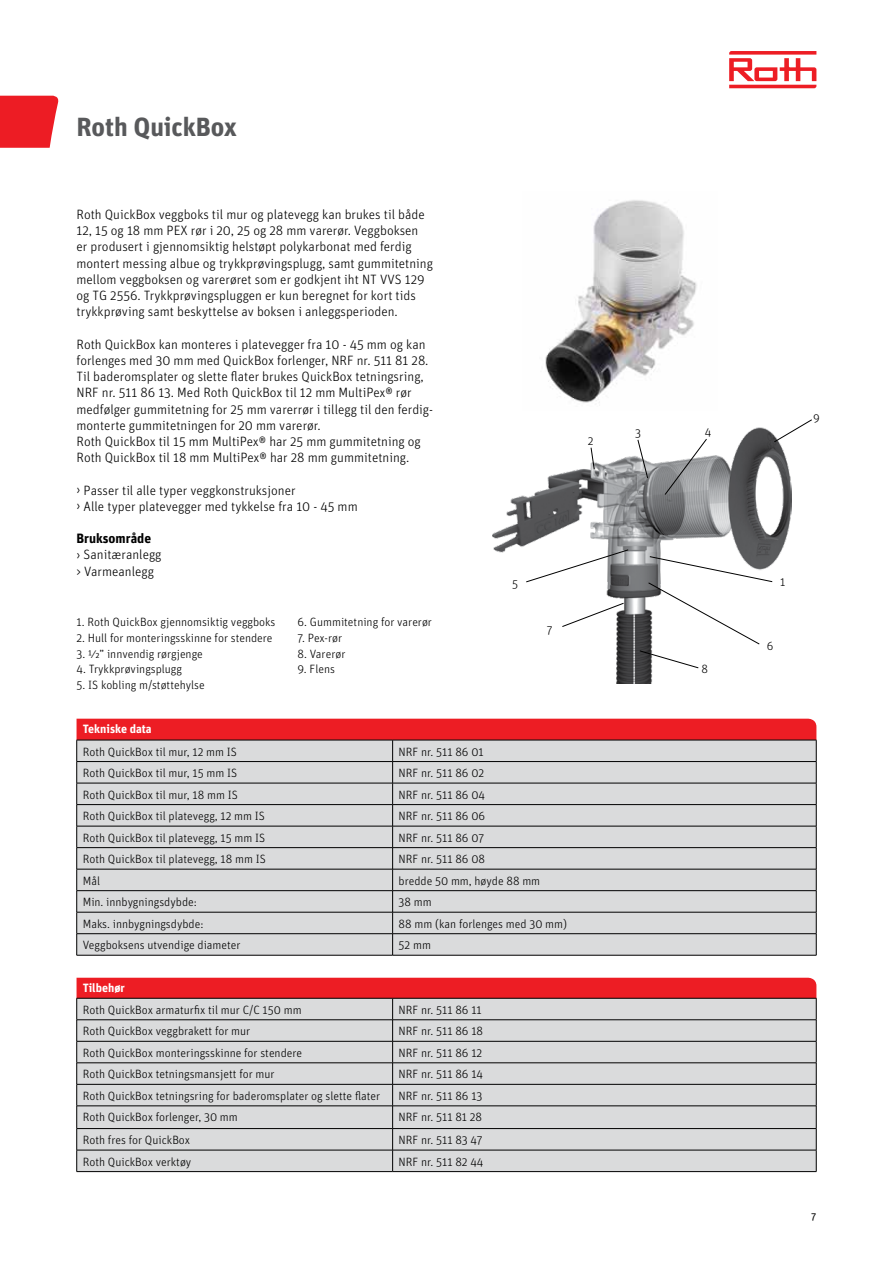
<style>
.page{position:relative;width:893px;height:1263px;background:#fff}
.page>*{position:absolute;margin:0;border:0;box-sizing:border-box;transform-origin:0 0}
.t1{font:700 26.25px "Unit OT";letter-spacing:-.005em;color:#58595b}
.t2{font:300 13.5px/16.2px "Unit OT";color:#000}
.t3{font:700 13.5px "Unit OT";color:#000}
.t4{font:300 12px "Unit OT";color:#000}
.t5{font:700 12px "Unit OT";color:#fff}
.t6{font:10.5px "Unit OT";color:#000}
</style>
<div class="page">
<svg style="left:729px;top:51px;width:87px;height:37px"></svg>
<svg style="left:0;top:96px;width:59px;height:52px;background:#ee2f37"></svg>
<svg style="left:76px;top:719px;width:741px;height:236px;background:#d6c4c6"></svg>
<svg style="left:76px;top:978px;width:741px;height:193px;background:#d7c1c3"></svg>
<hr style="left:77px;top:783px;width:316px;height:1px;background:#000">
<hr style="left:393px;top:783px;width:423px;height:1px;background:#000">
<hr style="left:77px;top:804px;width:316px;height:1px;background:#000">
<hr style="left:393px;top:804px;width:423px;height:1px;background:#000">
<hr style="left:77px;top:826px;width:316px;height:1px;background:#000">
<hr style="left:393px;top:826px;width:423px;height:1px;background:#000">
<hr style="left:77px;top:847px;width:316px;height:1px;background:#000">
<hr style="left:393px;top:847px;width:423px;height:1px;background:#000">
<hr style="left:77px;top:869px;width:316px;height:1px;background:#000">
<hr style="left:393px;top:869px;width:423px;height:1px;background:#000">
<hr style="left:77px;top:890px;width:316px;height:1px;background:#000">
<hr style="left:393px;top:890px;width:423px;height:1px;background:#000">
<hr style="left:77px;top:912px;width:316px;height:1px;background:#000">
<hr style="left:393px;top:912px;width:423px;height:1px;background:#000">
<hr style="left:77px;top:933px;width:316px;height:1px;background:#000">
<hr style="left:393px;top:933px;width:423px;height:1px;background:#000">
<hr style="left:77px;top:955px;width:316px;height:1px;background:#000">
<hr style="left:393px;top:955px;width:423px;height:1px;background:#000">
<hr style="left:77px;top:1041px;width:316px;height:1px;background:#000">
<hr style="left:393px;top:1041px;width:423px;height:1px;background:#000">
<hr style="left:77px;top:1062px;width:316px;height:1px;background:#000">
<hr style="left:393px;top:1062px;width:423px;height:1px;background:#000">
<hr style="left:77px;top:1084px;width:316px;height:1px;background:#000">
<hr style="left:393px;top:1084px;width:423px;height:1px;background:#000">
<hr style="left:77px;top:1105px;width:316px;height:1px;background:#000">
<hr style="left:393px;top:1105px;width:423px;height:1px;background:#000">
<hr style="left:77px;top:1128px;width:316px;height:1px;background:#000">
<hr style="left:393px;top:1128px;width:423px;height:1px;background:#000">
<hr style="left:77px;top:1150px;width:316px;height:1px;background:#000">
<hr style="left:393px;top:1150px;width:423px;height:1px;background:#000">
<hr style="left:77px;top:1171px;width:316px;height:1px;background:#000">
<hr style="left:393px;top:1171px;width:423px;height:1px;background:#000">
<img style="left:545px;top:200px;width:152px;height:203px">
<img style="left:492px;top:428px;width:300px;height:255px">
<svg style="left:639px;top:556px;width:134px;height:112px"></svg>
<svg style="left:526px;top:549px;width:103px;height:33px"></svg>
<svg style="left:664px;top:438px;width:43px;height:57px"></svg>
<svg style="left:637px;top:439px;width:11px;height:40px"></svg>
<svg style="left:590px;top:447px;width:5px;height:23px"></svg>
<svg style="left:562px;top:603px;width:62px;height:24px"></svg>
<svg style="left:774px;top:419px;width:38px;height:24px"></svg>
<h1 class="t1" style="left:77px;top:110px;width:162px">Roth QuickBox</h1>
<p class="t2" style="left:77px;top:206px;width:358px">Roth QuickBox veggboks til mur og platevegg kan brukes til både 12, 15 og 18 mm PEX rør i 20, 25 og 28 mm varerør. Veggboksen<br>er produsert i gjennomsiktig helstøpt polykarbonat med ferdig montert messing albue og trykkprøvingsplugg, samt gummitetning mellom veggboksen og varerøret som er godkjent iht NT VVS 129 og TG 2556. Trykkprøvingspluggen er kun beregnet for kort tids trykkprøving samt beskyttelse av boksen i anleggsperioden.</p>
<p class="t2" style="left:77px;top:336px;width:358px">Roth QuickBox kan monteres i platevegger fra 10 - 45 mm og kan forlenges med 30 mm med QuickBox forlenger, NRF nr. 511 81 28.<br>Til baderomsplater og slette flater brukes QuickBox tetningsring, NRF nr. 511 86 13. Med Roth QuickBox til 12 mm MultiPex® rør medfølger gummitetning for 25 mm varerrør i tillegg til den ferdig&shy;monterte gummitetningen for 20 mm varerør.<br>Roth QuickBox til 15 mm MultiPex® har 25 mm gummitetning og Roth QuickBox til 18 mm MultiPex® har 28 mm gummitetning.</p>
<p class="t2" style="left:77px;top:482px;width:283px">› Passer til alle typer veggkonstruksjoner<br>› Alle typer platevegger med tykkelse fra 10 - 45 mm</p>
<p class="t3" style="left:77px;top:530px;width:76px">Bruksområde</p>
<p class="t2" style="left:77px;top:547px;width:87px">› Sanitæranlegg &gt; Varmeanlegg</p>
<p class="t4" style="left:77px;top:615px;width:200px">1. Roth QuickBox gjennomsiktig veggboks</p>
<p class="t4" style="left:77px;top:631px;width:198px">2. Hull for monteringsskinne for stendere</p>
<p class="t4" style="left:77px;top:646px;width:128px">3. ½” innvendig rørgjenge</p>
<p class="t4" style="left:77px;top:662px;width:107px">4. Trykkprøvingsplugg</p>
<p class="t4" style="left:77px;top:678px;width:130px">5. IS kobling m/støttehylse</p>
<p class="t4" style="left:298px;top:615px;width:136px">6. Gummitetning for varerør</p>
<p class="t4" style="left:298px;top:631px;width:46px">7. Pex-rør</p>
<p class="t4" style="left:298px;top:646px;width:49px">8. Varerør</p>
<p class="t4" style="left:298px;top:662px;width:39px">9. Flens</p>
<p class="t4" style="left:512px;top:577px;width:7px">5</p>
<p class="t4" style="left:547px;top:623px;width:7px">7</p>
<p class="t5" style="left:83px;top:721px;width:71px">Tekniske data</p>
<p class="t4" style="left:83px;top:744px;width:156px">Roth QuickBox til mur, 12 mm IS</p>
<p class="t4" style="left:399px;top:744px;width:87px">NRF nr. 511 86 01</p>
<p class="t4" style="left:83px;top:766px;width:156px">Roth QuickBox til mur, 15 mm IS</p>
<p class="t4" style="left:399px;top:766px;width:87px">NRF nr. 511 86 02</p>
<p class="t4" style="left:83px;top:787px;width:157px">Roth QuickBox til mur, 18 mm IS</p>
<p class="t4" style="left:399px;top:787px;width:88px">NRF nr. 511 86 04</p>
<p class="t4" style="left:83px;top:809px;width:184px">Roth QuickBox til platevegg, 12 mm IS</p>
<p class="t4" style="left:399px;top:809px;width:88px">NRF nr. 511 86 06</p>
<p class="t4" style="left:83px;top:830px;width:184px">Roth QuickBox til platevegg, 15 mm IS</p>
<p class="t4" style="left:399px;top:830px;width:87px">NRF nr. 511 86 07</p>
<p class="t4" style="left:83px;top:852px;width:185px">Roth QuickBox til platevegg, 18 mm IS</p>
<p class="t4" style="left:399px;top:852px;width:88px">NRF nr. 511 86 08</p>
<p class="t4" style="left:83px;top:873px;width:19px">Mål</p>
<p class="t4" style="left:399px;top:873px;width:143px">bredde 50 mm, høyde 88 mm</p>
<p class="t4" style="left:83px;top:895px;width:116px">Min. innbygningsdybde:</p>
<p class="t4" style="left:399px;top:895px;width:35px">38 mm</p>
<p class="t4" style="left:83px;top:916px;width:122px">Maks. innbygningsdybde:</p>
<p class="t4" style="left:399px;top:916px;width:170px">88 mm (kan forlenges med 30 mm)</p>
<p class="t4" style="left:83px;top:938px;width:159px">Veggboksens utvendige diameter</p>
<p class="t4" style="left:399px;top:938px;width:34px">52 mm</p>
<p class="t5" style="left:83px;top:980px;width:44px">Tilbehør</p>
<p class="t4" style="left:83px;top:1002px;width:220px">Roth QuickBox armaturfix til mur C/C 150 mm</p>
<p class="t4" style="left:399px;top:1002px;width:85px">NRF nr. 511 86 11</p>
<p class="t4" style="left:83px;top:1024px;width:169px">Roth QuickBox veggbrakett for mur</p>
<p class="t4" style="left:399px;top:1024px;width:86px">NRF nr. 511 86 18</p>
<p class="t4" style="left:83px;top:1045px;width:221px">Roth QuickBox monteringsskinne for stendere</p>
<p class="t4" style="left:399px;top:1045px;width:85px">NRF nr. 511 86 12</p>
<p class="t4" style="left:83px;top:1067px;width:193px">Roth QuickBox tetningsmansjett for mur</p>
<p class="t4" style="left:399px;top:1067px;width:86px">NRF nr. 511 86 14</p>
<p class="t4" style="left:83px;top:1089px;width:299px">Roth QuickBox tetningsring for baderomsplater og slette flater</p>
<p class="t4" style="left:399px;top:1089px;width:85px">NRF nr. 511 86 13</p>
<p class="t4" style="left:83px;top:1110px;width:157px">Roth QuickBox forlenger, 30 mm</p>
<p class="t4" style="left:399px;top:1110px;width:85px">NRF nr. 511 81 28</p>
<p class="t4" style="left:83px;top:1133px;width:109px">Roth fres for QuickBox</p>
<p class="t4" style="left:399px;top:1133px;width:86px">NRF nr. 511 83 47</p>
<p class="t4" style="left:83px;top:1154px;width:110px">Roth QuickBox verktøy</p>
<p class="t4" style="left:399px;top:1154px;width:86px">NRF nr. 511 82 44</p>
<p class="t4" style="left:588px;top:433px;width:7px">2</p>
<p class="t4" style="left:635px;top:425px;width:7px">3</p>
<p class="t4" style="left:705px;top:425px;width:8px">4</p>
<p class="t4" style="left:702px;top:662px;width:8px">8</p>
<p class="t4" style="left:813px;top:410px;width:8px">9</p>
<p class="t4" style="left:780px;top:575px;width:7px">1</p>
<p class="t4" style="left:767px;top:639px;width:8px">6</p>
<p class="t6" style="left:811px;top:1210px;width:7px">7</p>
</div>
